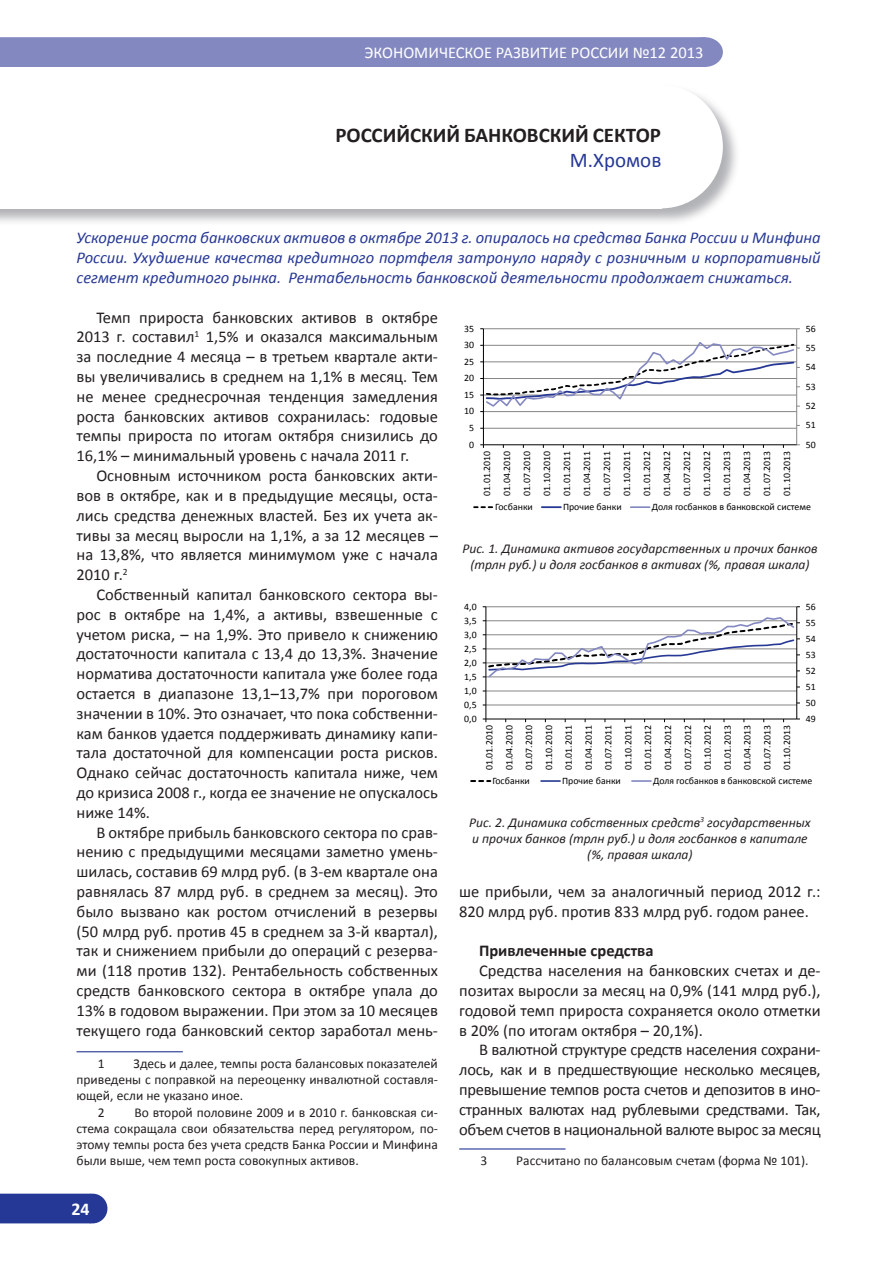
<style>
.page{position:relative;width:893px;height:1263px;background:#fff}
.page>*{position:absolute;margin:0;border:0;box-sizing:border-box;transform-origin:0 0}
.Название_статьи{font:700 21px "Calibri";color:#231f20}
.Автор_статьи{font:21px "Calibri";color:#263895}
.t1{font:700 18px "Calibri";color:#fff}
.Основной_текст{font:16.5px/19.8px "Calibri";color:#231f20;text-align:justify}
.Введение_в_статью{font:italic 16.5px/19.8px "Calibri";color:#263895;text-align:justify}
.t2{font:16.5px "Calibri";color:#fff}
.Основной_текст-2{font:700 16.5px "Calibri";color:#231f20}
.Сноска{font:13.5px/16.2px "Calibri";color:#231f20;text-align:justify}
.Подпись_к_рисунку{font:italic 13.5px/16.2px "Calibri";color:#231f20;text-align:center}
.t3{font:9.75px/20px "Calibri";color:#000;text-align:justify}
</style>
<div class="page">
<div style="left:687px;top:38px;width:35px;height:28px;background:#8388c1;border-radius:50%"></div>
<div style="left:687px;top:37px;width:36px;height:30px;border:2px solid #8388c1;border-radius:50%"></div>
<div style="left:0;top:37px;width:705px;height:30px;background:#8388c1"></div>
<div style="left:78px;top:1194px;width:29px;height:29px;background:#263895;border-radius:50%"></div>
<div style="left:78px;top:1194px;width:29px;height:29px;border:2px solid #263895;border-radius:50%"></div>
<div style="left:0;top:1194px;width:91px;height:29px;background:#263895"></div>
<svg style="left:0;top:92px;width:737px;height:130px"></svg>
<div style="left:600px;top:85px;width:123px;height:123px;background:#fff;border-radius:50%"></div>
<div style="left:0;top:85px;width:661px;height:123px;background:#fff"></div>
<hr style="left:77px;top:1051px;width:106px;height:1px;background:#263895">
<hr style="left:483px;top:428px;width:314px;height:1px;background:#868686">
<hr style="left:483px;top:328px;width:314px;height:1px;background:#868686">
<hr style="left:796px;top:329px;width:1px;height:116px;background:#868686">
<hr style="left:483px;top:329px;width:1px;height:116px;background:#000">
<hr style="left:483px;top:444px;width:314px;height:1px;background:#000">
<svg style="left:480px;top:444px;width:4px;height:4px"></svg>
<svg style="left:480px;top:340px;width:320px;height:72px"></svg>
<svg style="left:474px;top:506px;width:19px;height:2px"></svg>
<svg style="left:542px;top:506px;width:19px;height:2px"></svg>
<svg style="left:631px;top:506px;width:19px;height:2px"></svg>
<hr style="left:459px;top:1148px;width:107px;height:1px;background:#263895">
<hr style="left:486px;top:705px;width:311px;height:1px;background:#868686">
<hr style="left:486px;top:691px;width:311px;height:1px;background:#868686">
<hr style="left:486px;top:606px;width:311px;height:1px;background:#868686">
<hr style="left:796px;top:607px;width:1px;height:112px;background:#000">
<hr style="left:485px;top:607px;width:1px;height:112px;background:#000">
<hr style="left:486px;top:719px;width:311px;height:1px;background:#000">
<svg style="left:483px;top:616px;width:317px;height:63px"></svg>
<svg style="left:471px;top:780px;width:19px;height:2px"></svg>
<svg style="left:541px;top:780px;width:19px;height:2px"></svg>
<svg style="left:632px;top:780px;width:19px;height:2px"></svg>
<p class="t2" style="left:365px;top:42px;width:340px">ЭКОНОМИЧЕСКОЕ РАЗВИТИЕ РОССИИ №12 2013</p>
<p class="Название_статьи" style="left:335px;top:122px;width:327px">РОССИЙСКИЙ БАНКОВСКИЙ СЕКТОР</p>
<p class="Автор_статьи" style="left:570px;top:147px;width:93px">М.Хромов</p>
<p class="Введение_в_статью" style="left:77px;top:227px;width:746px">Ускорение роста банковских активов в октябре 2013 г. опиралось на средства Банка России и Минфина России. Ухудшение качества кредитного портфеля затронуло наряду с розничным и корпоративный сегмент кредитного рынка. Рентабельность банковской деятельности продолжает снижаться.</p>
<p class="Основной_текст" style="left:77px;top:307px;width:363px;text-indent:20px">Темп прироста банковских активов в октябре 2013 г. составил<sup>1</sup> 1,5% и оказался максимальным за последние 4 месяца – в третьем квартале акти&shy;вы увеличивались в среднем на 1,1% в месяц. Тем не менее среднесрочная тенденция замедления роста банковских активов сохранилась: годовые темпы прироста по итогам октября снизились до 16,1% – минимальный уровень с начала 2011 г.</p>
<p class="Основной_текст" style="left:77px;top:466px;width:363px;text-indent:20px">Основным источником роста банковских акти&shy;вов в октябре, как и в предыдущие месяцы, оста&shy;лись средства денежных властей. Без их учета ак&shy;тивы за месяц выросли на 1,1%, а за 12 месяцев – на 13,8%, что является минимумом уже с начала 2010 г.<sup>2</sup></p>
<p class="Основной_текст" style="left:77px;top:585px;width:363px;text-indent:20px">Собственный капитал банковского сектора вы&shy;рос в октябре на 1,4%, а активы, взвешенные с учетом риска, – на 1,9%. Это привело к снижению достаточности капитала с 13,4 до 13,3%. Значение норматива достаточности капитала уже более года остается в диапазоне 13,1–13,7% при пороговом значении в 10%. Это означает, что пока собственни&shy;кам банков удается поддерживать динамику капи&shy;тала достаточной для компенсации роста рисков.<br>Однако сейчас достаточность капитала ниже, чем до кризиса 2008 г., когда ее значение не опускалось ниже 14%.</p>
<p class="Основной_текст" style="left:77px;top:822px;width:363px;text-indent:20px">В октябре прибыль банковского сектора по срав&shy;нению с предыдущими месяцами заметно умень&shy;шилась, составив 69 млрд руб. (в 3-ем квартале она равнялась 87 млрд руб. в среднем за месяц). Это было вызвано как ростом отчислений в резервы (50 млрд руб. против 45 в среднем за 3-й квартал), так и снижением прибыли до операций с резерва&shy;ми (118 против 132). Рентабельность собственных средств банковского сектора в октябре упала до 13% в годовом выражении. При этом за 10 месяцев текущего года банковский сектор заработал мень-</p>
<p class="Сноска" style="left:98px;top:1055px;width:8px">1</p>
<p class="Сноска" style="left:77px;top:1055px;width:363px;text-indent:57px">Здесь и далее, темпы роста балансовых показателей приведены с поправкой на переоценку инвалютной составля&shy;ющей, если не указано иное.</p>
<p class="Сноска" style="left:98px;top:1104px;width:8px">2</p>
<p class="Сноска" style="left:77px;top:1104px;width:363px;text-indent:58px">Во второй половине 2009 и в 2010 г. банковская си&shy;стема сокращала свои обязательства перед регулятором, по&shy;этому темпы роста без учета средств Банка России и Минфина были выше, чем темп роста совокупных активов.</p>
<p class="t1" style="left:71px;top:1198px;width:20px">24</p>
<p class="t3" style="left:464px;top:318px;width:11px">35</p>
<p class="t3" style="left:806px;top:318px;width:11px">56</p>
<p class="t3" style="left:464px;top:335px;width:11px">30</p>
<p class="t3" style="left:806px;top:338px;width:11px">55</p>
<p class="t3" style="left:464px;top:351px;width:11px">25</p>
<p class="t3" style="left:806px;top:357px;width:11px">54</p>
<p class="t3" style="left:464px;top:368px;width:11px">20</p>
<p class="t3" style="left:464px;top:385px;width:11px">15</p>
<p class="t3" style="left:806px;top:376px;width:11px">53</p>
<p class="t3" style="left:464px;top:401px;width:11px">10</p>
<p class="t3" style="left:806px;top:396px;width:11px">52</p>
<p class="t3" style="left:469px;top:418px;width:6px">5</p>
<p class="t3" style="left:806px;top:415px;width:11px">51</p>
<p class="t3" style="left:469px;top:434px;width:6px">0</p>
<p class="t3" style="left:806px;top:434px;width:11px">50</p>
<p class="t3" style="left:477px;top:496px;width:46px;rotate:-90deg">01.01.2010<br>01.04.2010<br>01.07.2010<br>01.10.2010<br>01.01.2011<br>01.04.2011<br>01.07.2011<br>01.10.2011<br>01.01.2012<br>01.04.2012<br>01.07.2012<br>01.10.2012<br>01.01.2013<br>01.04.2013<br>01.07.2013<br>01.10.2013</p>
<p class="t3" style="left:495px;top:497px;width:39px">Госбанки</p>
<p class="t3" style="left:563px;top:497px;width:60px">Прочие банки</p>
<p class="t3" style="left:652px;top:497px;width:161px">Доля госбанков в банковской системе</p>
<p class="Подпись_к_рисунку" style="left:462px;top:540px;width:357px">Рис. 1. Динамика активов государственных и прочих банков (трлн руб.) и доля госбанков в активах (%, правая шкала)</p>
<p class="t3" style="left:464px;top:596px;width:14px">4,0</p>
<p class="t3" style="left:464px;top:610px;width:14px">3,5</p>
<p class="t3" style="left:464px;top:624px;width:14px">3,0</p>
<p class="t3" style="left:464px;top:638px;width:14px">2,5</p>
<p class="t3" style="left:464px;top:652px;width:14px">2,0</p>
<p class="t3" style="left:464px;top:666px;width:14px">1,5</p>
<p class="t3" style="left:464px;top:681px;width:14px">1,0</p>
<p class="t3" style="left:464px;top:695px;width:14px">0,5</p>
<p class="t3" style="left:464px;top:709px;width:14px">0,0</p>
<p class="t3" style="left:806px;top:596px;width:11px">56</p>
<p class="t3" style="left:806px;top:612px;width:11px">55</p>
<p class="t3" style="left:806px;top:628px;width:11px">54</p>
<p class="t3" style="left:806px;top:644px;width:11px">53</p>
<p class="t3" style="left:806px;top:660px;width:11px">52</p>
<p class="t3" style="left:806px;top:676px;width:11px">51</p>
<p class="t3" style="left:806px;top:693px;width:11px">50</p>
<p class="t3" style="left:806px;top:709px;width:11px">49</p>
<p class="t3" style="left:479px;top:770px;width:46px;rotate:-90deg">01.01.2010<br>01.04.2010<br>01.07.2010<br>01.10.2010<br>01.01.2011<br>01.04.2011<br>01.07.2011<br>01.10.2011<br>01.01.2012<br>01.04.2012<br>01.07.2012<br>01.10.2012<br>01.01.2013<br>01.04.2013<br>01.07.2013<br>01.10.2013</p>
<p class="t3" style="left:492px;top:771px;width:39px">Госбанки</p>
<p class="t3" style="left:562px;top:771px;width:60px">Прочие банки</p>
<p class="t3" style="left:653px;top:771px;width:161px">Доля госбанков в банковской системе</p>
<p class="Подпись_к_рисунку" style="left:469px;top:814px;width:343px">Рис. 2. Динамика собственных средств<sup>3</sup> государственных и прочих банков (трлн руб.) и доля госбанков в капитале (%, правая шкала)</p>
<p class="Основной_текст" style="left:459px;top:882px;width:363px">ше прибыли, чем за аналогичный период 2012 г.:<br>820 млрд руб. против 833 млрд руб. годом ранее.</p>
<p class="Основной_текст-2" style="left:479px;top:940px;width:176px">Привлеченные средства</p>
<p class="Основной_текст" style="left:459px;top:961px;width:363px;text-indent:20px">Средства населения на банковских счетах и де&shy;позитах выросли за месяц на 0,9% (141 млрд руб.), годовой темп прироста сохраняется около отметки в 20% (по итогам октября – 20,1%).</p>
<p class="Основной_текст" style="left:459px;top:1040px;width:363px;text-indent:20px">В валютной структуре средств населения сохрани&shy;лось, как и в предшествующие несколько месяцев, превышение темпов роста счетов и депозитов в ино&shy;странных валютах над рублевыми средствами. Так, объем счетов в национальной валюте вырос за месяц</p>
<p class="Сноска" style="left:480px;top:1153px;width:8px">3</p>
<p class="Сноска" style="left:516px;top:1153px;width:294px">Рассчитано по балансовым счетам (форма № 101).</p>
</div>
